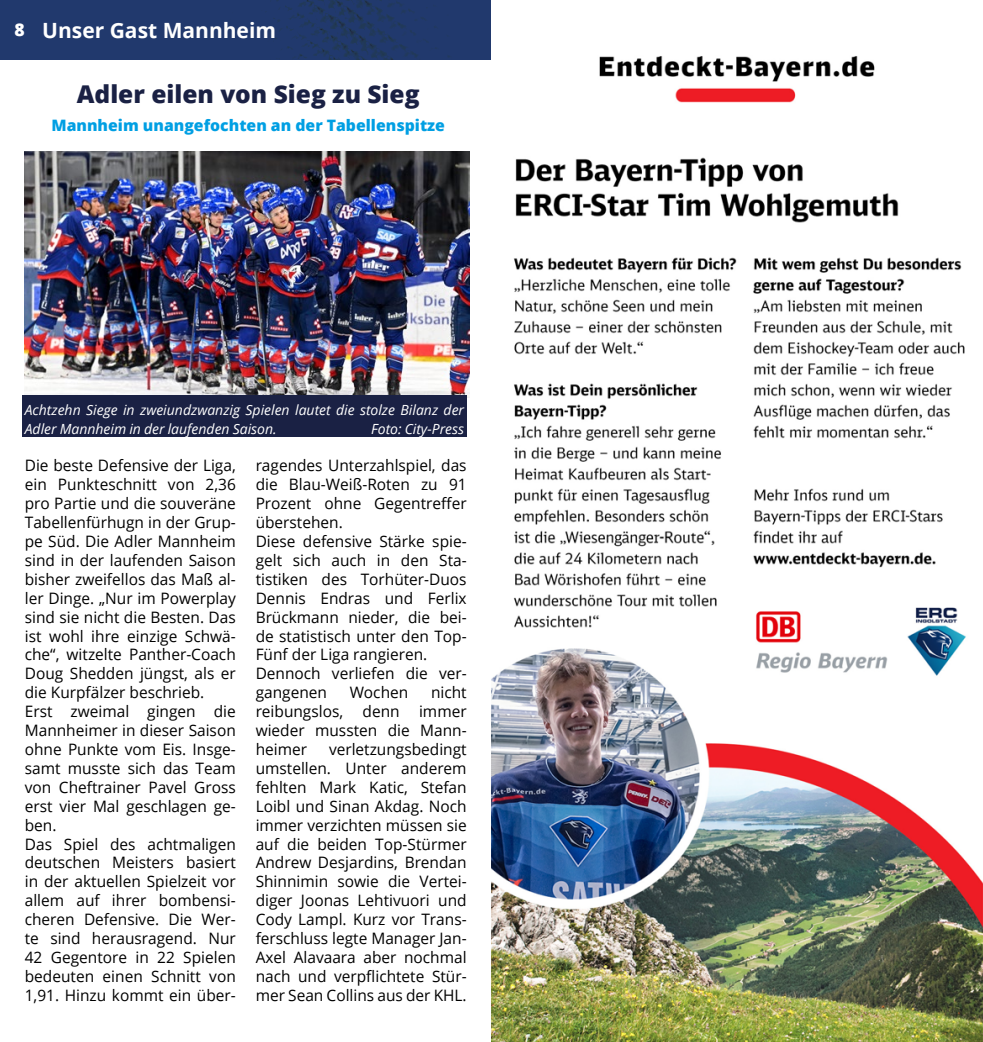
<style>
.page{position:relative;width:983px;height:1042px;background:#fff}
.page>*{position:absolute;margin:0;border:0;box-sizing:border-box;transform-origin:0 0}
.t1{font:800 24.5px "Open Sans";color:#1a2144}
.t2{font:700 21px "Open Sans";color:#fff}
.t3{font:800 17.5px "Open Sans";color:#fff}
.t4{font:15.75px/18.9px "Open Sans";color:#000}
.t5{font:800 15.75px "Open Sans";color:#009fe3}
.t6{font:italic 14px/18.9px "Open Sans";color:#fff}
</style>
<div class="page">
<img style="left:0;top:0;width:491px;height:60px">
<img style="left:491px;top:56px;width:491px;height:986px">
<img style="left:25px;top:151px;width:444px;height:246px">
<div style="left:22px;top:395px;width:444px;height:42px;background:#1a2144"></div>
<p class="t3" style="left:15px;top:17px;width:12px">8</p>
<h2 class="t2" style="left:42px;top:15px;width:235px">Unser Gast Mannheim</h2>
<h1 class="t1" style="left:77px;top:75px;width:344px">Adler eilen von Sieg zu Sieg</h1>
<p class="t5" style="left:51px;top:113px;width:395px">Mannheim unangefochten an der Tabellenspitze</p>
<p class="t6" style="left:25px;top:400px;width:441px">Achtzehn Siege in zweiundzwanzig Spielen lautet die stolze Bilanz der<br>Adler Mannheim in der laufenden Saison.</p>
<p class="t6" style="left:371px;top:419px;width:94px">Foto: City-Press</p>
<p class="t4" style="left:25px;top:456px;width:212px">Die beste Defensive der Liga, ein Punkteschnitt von 2,36 pro Partie und die souveräne<br>Tabellenfürhugn in der Grup&shy;pe Süd. Die Adler Mannheim sind in der laufenden Saison bisher zweifellos das Maß al&shy;ler Dinge. „Nur im Powerplay sind sie nicht die Besten. Das ist wohl ihre einzige Schwä&shy;che“, witzelte Panther-Coach<br>Doug Shedden jüngst, als er die Kurpfälzer beschrieb.<br>Erst zweimal gingen die<br>Mannheimer in dieser Saison ohne Punkte vom Eis. Insge&shy;samt musste sich das Team von Cheftrainer Pavel Gross erst vier Mal geschlagen ge&shy;ben.<br>Das Spiel des achtmaligen deutschen Meisters basiert in der aktuellen Spielzeit vor allem auf ihrer bombensi&shy;cheren Defensive. Die Wer&shy;te sind herausragend. Nur<br>42 Gegentore in 22 Spielen bedeuten einen Schnitt von<br>1,91. Hinzu kommt ein über-</p>
<p class="t4" style="left:255px;top:456px;width:212px">ragendes Unterzahlspiel, das die Blau-Weiß-Roten zu 91<br>Prozent ohne Gegentreffer überstehen.<br>Diese defensive Stärke spie&shy;gelt sich auch in den Sta&shy;tistiken des Torhüter-Duos<br>Dennis Endras und Ferlix<br>Brückmann nieder, die bei&shy;de statistisch unter den Top-<br>Fünf der Liga rangieren.<br>Dennoch verliefen die ver&shy;gangenen</p>
<p class="t4" style="left:255px;top:683px;width:212px;text-align:justify;text-indent:175px">nicht reibungslos, denn immer wieder mussten die Mann&shy;heimer</p>
<p class="t4" style="left:349px;top:683px;width:60px">Wochen</p>
<p class="t4" style="left:255px;top:739px;width:212px;text-align:justify;text-indent:73px">verletzungsbedingt umstellen. Unter anderem fehlten Mark Katic, Stefan Loibl und Sinan Akdag. Noch immer verzichten müssen sie auf die beiden Top-Stürmer Andrew Desjardins, Brendan Shinnimin sowie die Vertei&shy;diger Joonas Lehtivuori und Cody Lampl. Kurz vor Trans&shy;ferschluss legte Manager Jan-Axel Alavaara aber nochmal nach und verpflichtete Stür&shy;mer Sean Collins aus der KHL.</p>
</div>
